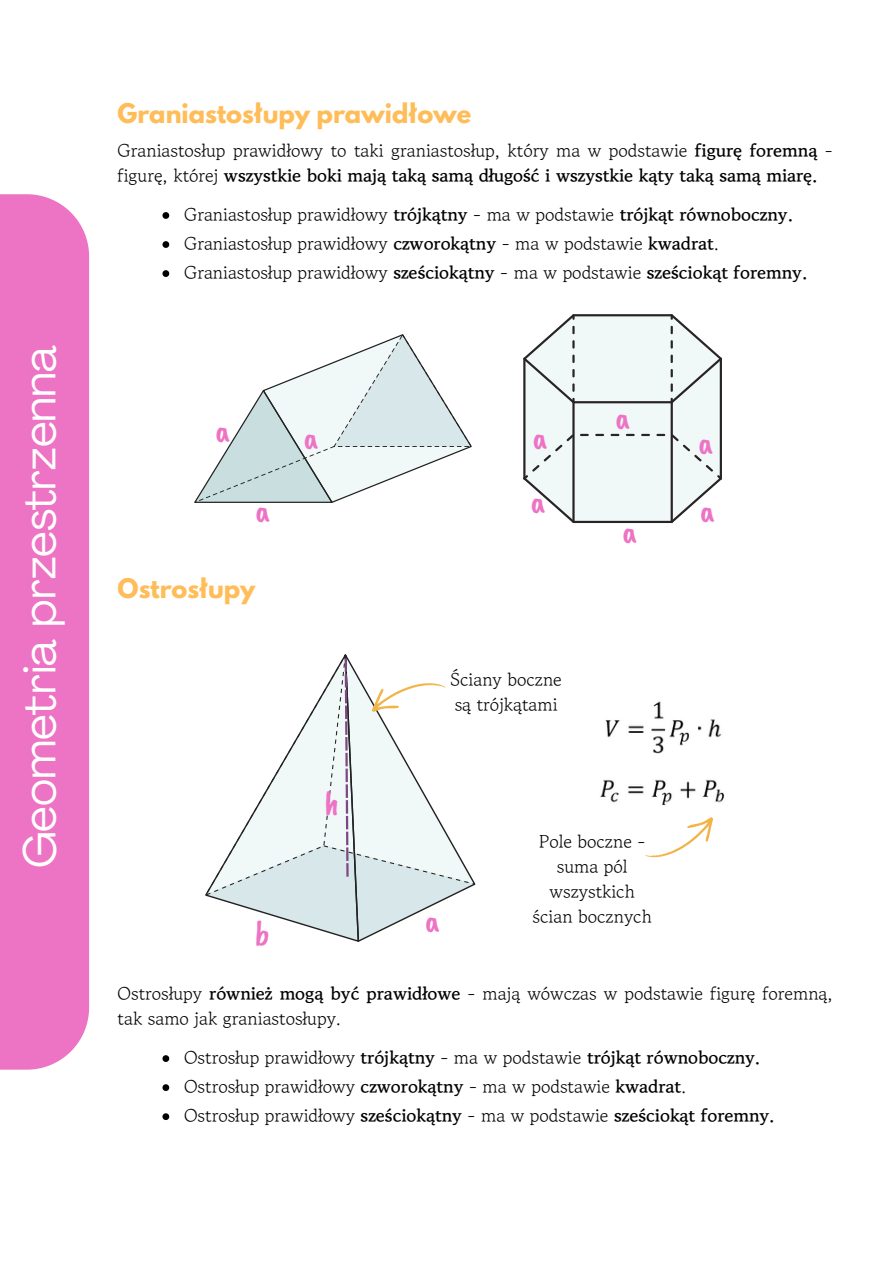
<style>
.page{position:relative;width:894px;height:1264px;background:#fff}
.page>*{position:absolute;margin:0;border:0;box-sizing:border-box;transform-origin:0 0}
.t1{font:45px "Agrandir";color:#fff}
.t2{font:34.5px "Caveat Brush";color:#ed73c4}
.t3{font:700 24px "League Spartan";color:#ffbd59}
.t4{font:18px/24.8px "Gowun Batang";color:#000}
.s1{font-weight:700}
</style>
<div class="page">
<div style="left:0;top:194px;width:89px;height:875px;background:#ed73c4"></div>
<svg style="left:194px;top:334px;width:278px;height:169px"></svg>
<svg style="left:523px;top:314px;width:199px;height:209px"></svg>
<img style="left:600px;top:701px;width:125px;height:105px">
<svg style="left:162px;top:212px;width:7px;height:7px"></svg>
<svg style="left:162px;top:241px;width:7px;height:7px"></svg>
<svg style="left:162px;top:270px;width:7px;height:7px"></svg>
<svg style="left:645px;top:817px;width:68px;height:41px"></svg>
<svg style="left:162px;top:1055px;width:7px;height:6px"></svg>
<svg style="left:162px;top:1084px;width:7px;height:6px"></svg>
<svg style="left:162px;top:1113px;width:7px;height:7px"></svg>
<svg style="left:205px;top:654px;width:270px;height:288px"></svg>
<h1 class="t1" style="left:22px;top:868px;width:525px;rotate:-90deg">Geometria przestrzenna</h1>
<h3 class="t3" style="left:118px;top:101px;width:355px">Graniastosłupy prawidłowe</h3>
<p class="t4" style="left:118px;top:138px;width:716px">Graniastosłup prawidłowy to taki graniastosłup, który ma w podstawie <span class="s1">figurę foremną</span> - figurę, której <span class="s1">wszystkie boki mają taką samą długość i wszystkie kąty taką samą miarę.</span></p>
<p class="t4" style="left:184px;top:200px;width:624px;line-height:29.1px">Graniastosłup prawidłowy <span class="s1">trójkątny</span> - ma w podstawie <span class="s1">trójkąt równoboczny.<br></span>Graniastosłup prawidłowy <span class="s1">czworokątny</span> - ma w podstawie <span class="s1">kwadrat</span>.<br>Graniastosłup prawidłowy <span class="s1">sześciokątny</span> - ma w podstawie <span class="s1">sześciokąt foremny.</span></p>
<h2 class="t2" style="left:215px;top:408px;width:16px">a</h2>
<h2 class="t2" style="left:255px;top:488px;width:16px">a</h2>
<h3 class="t3" style="left:118px;top:576px;width:139px">Ostrosłupy</h3>
<h2 class="t2" style="left:303px;top:416px;width:16px">a</h2>
<h2 class="t2" style="left:255px;top:910px;width:16px">b</h2>
<h2 class="t2" style="left:324px;top:780px;width:16px">h</h2>
<h2 class="t2" style="left:532px;top:416px;width:16px">a</h2>
<h2 class="t2" style="left:530px;top:480px;width:16px">a</h2>
<h2 class="t2" style="left:615px;top:395px;width:16px">a</h2>
<h2 class="t2" style="left:622px;top:509px;width:16px">a</h2>
<h2 class="t2" style="left:698px;top:420px;width:16px">a</h2>
<h2 class="t2" style="left:699px;top:488px;width:16px">a</h2>
<p class="t4" style="left:450px;top:666px;width:113px">Ściany boczne są trójkątami</p>
<h2 class="t2" style="left:424px;top:899px;width:16px">a</h2>
<p class="t4" style="left:532px;top:829px;width:121px;text-align:center">Pole boczne - suma pól wszystkich ścian bocznych</p>
<p class="t4" style="left:118px;top:981px;width:716px">Ostrosłupy <span class="s1">również mogą być prawidłowe</span> - mają wówczas w podstawie figurę foremną, tak samo jak graniastosłupy.</p>
<p class="t4" style="left:184px;top:1042px;width:592px;line-height:29.1px">Ostrosłup prawidłowy <span class="s1">trójkątny</span> - ma w podstawie <span class="s1">trójkąt równoboczny.<br></span>Ostrosłup prawidłowy <span class="s1">czworokątny</span> - ma w podstawie <span class="s1">kwadrat</span>.<br>Ostrosłup prawidłowy <span class="s1">sześciokątny</span> - ma w podstawie <span class="s1">sześciokąt foremny.</span></p>
</div>
